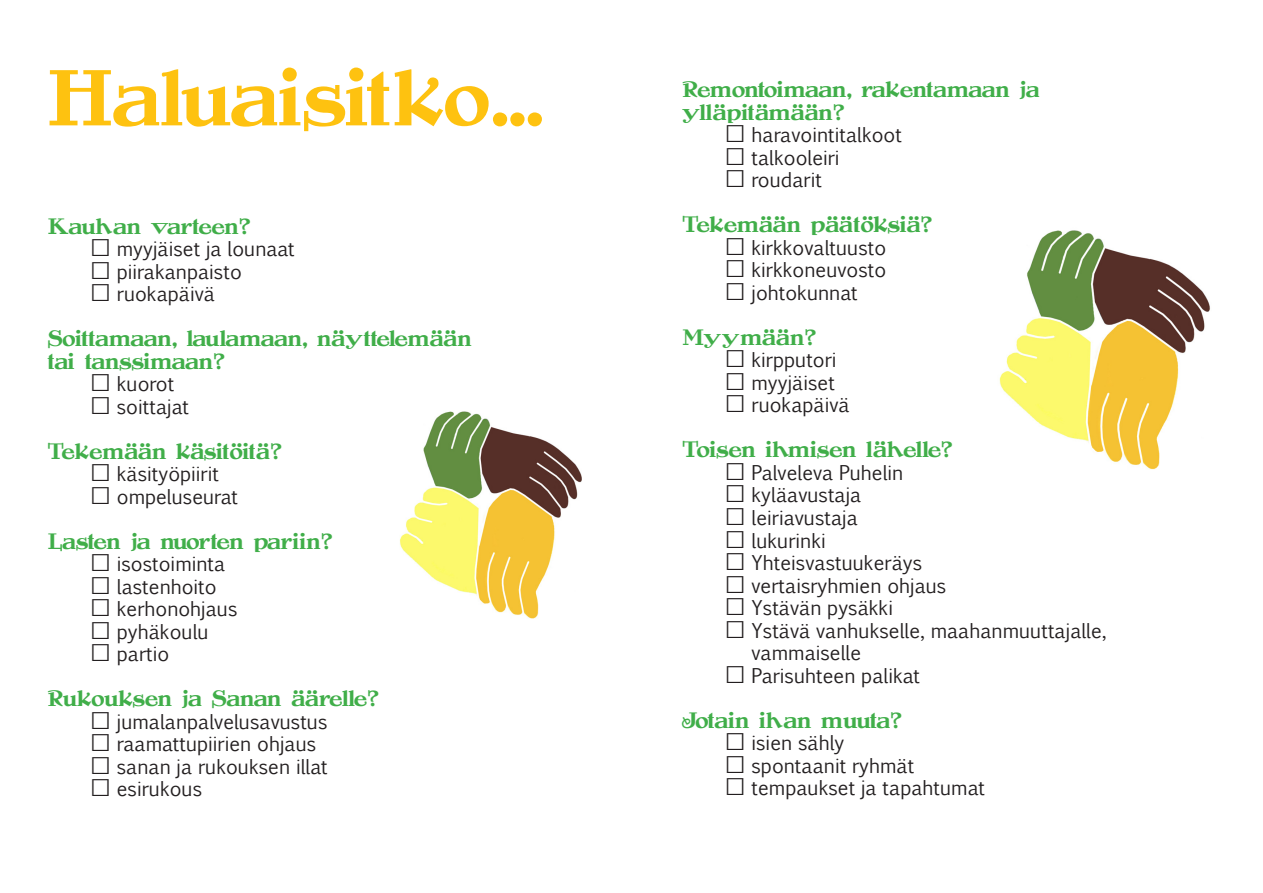
<style>
.page{position:relative;width:1263px;height:893px;background:#fff}
.page>*{position:absolute;margin:0;border:0;box-sizing:border-box;transform-origin:0 0}
.t1{font:69px "Rogers";color:#fec210}
.t2{font:19.5px "Euphemia CAS";color:#231f20}
.t3{font:19.5px "Rogers";color:#40ae49}
.t4{font:19.5px "Rogers";letter-spacing:-.025em;color:#40ae49}
.s1{font-family:"Calibri";font-weight:700;font-size:36px}
</style>
<div class="page">
<img style="left:400px;top:411px;width:182px;height:208px">
<img style="left:999px;top:230px;width:211px;height:240px">
<p class="t1" style="left:48px;top:64px;width:497px">Haluaisitko...</p>
<p class="t3" style="left:48px;top:216px;width:204px">Kauhan varteen?</p>
<p class="t2" style="left:90px;top:235px;width:207px"><span class="s1">□</span> myyjäiset ja lounaat</p>
<p class="t2" style="left:90px;top:257px;width:153px"><span class="s1">□</span> piirakanpaisto</p>
<p class="t2" style="left:90px;top:280px;width:127px"><span class="s1">□</span> ruokapäivä</p>
<p class="t3" style="left:48px;top:329px;width:426px">Soittamaan, laulamaan, näyttelemään</p>
<p class="t3" style="left:48px;top:351px;width:178px">tai tanssimaan?</p>
<p class="t2" style="left:90px;top:370px;width:86px"><span class="s1">□</span> kuorot</p>
<p class="t2" style="left:90px;top:392px;width:101px"><span class="s1">□</span> soittajat</p>
<p class="t3" style="left:48px;top:441px;width:235px">Tekemään käsitöitä?</p>
<p class="t2" style="left:90px;top:460px;width:131px"><span class="s1">□</span> käsityöpiirit</p>
<p class="t2" style="left:90px;top:482px;width:150px"><span class="s1">□</span> ompeluseurat</p>
<p class="t3" style="left:48px;top:531px;width:286px">Lasten ja nuorten pariin?</p>
<p class="t2" style="left:90px;top:550px;width:137px"><span class="s1">□</span> isostoiminta</p>
<p class="t2" style="left:90px;top:572px;width:128px"><span class="s1">□</span> lastenhoito</p>
<p class="t2" style="left:90px;top:595px;width:149px"><span class="s1">□</span> kerhonohjaus</p>
<p class="t2" style="left:90px;top:617px;width:120px"><span class="s1">□</span> pyhäkoulu</p>
<p class="t2" style="left:90px;top:640px;width:81px"><span class="s1">□</span> partio</p>
<p class="t3" style="left:48px;top:689px;width:332px">Rukouksen ja Sanan äärelle?</p>
<p class="t2" style="left:90px;top:707px;width:239px"><span class="s1">□</span> jumalanpalvelusavustus</p>
<p class="t2" style="left:90px;top:730px;width:228px"><span class="s1">□</span> raamattupiirien ohjaus</p>
<p class="t2" style="left:90px;top:752px;width:239px"><span class="s1">□</span> sanan ja rukouksen illat</p>
<p class="t2" style="left:90px;top:775px;width:114px"><span class="s1">□</span> esirukous</p>
<p class="t3" style="left:682px;top:80px;width:359px">Remontoimaan, rakentamaan ja</p>
<p class="t3" style="left:682px;top:103px;width:164px">ylläpitämään?</p>
<p class="t2" style="left:724px;top:121px;width:179px"><span class="s1">□</span> haravointitalkoot</p>
<p class="t2" style="left:724px;top:144px;width:117px"><span class="s1">□</span> talkooleiri</p>
<p class="t2" style="left:724px;top:166px;width:99px"><span class="s1">□</span> roudarit</p>
<p class="t3" style="left:682px;top:215px;width:251px">Tekemään päätöksiä?</p>
<p class="t2" style="left:724px;top:234px;width:163px"><span class="s1">□</span> kirkkovaltuusto</p>
<p class="t2" style="left:724px;top:256px;width:163px"><span class="s1">□</span> kirkkoneuvosto</p>
<p class="t2" style="left:724px;top:279px;width:135px"><span class="s1">□</span> johtokunnat</p>
<p class="t3" style="left:682px;top:328px;width:135px">Myymään?</p>
<p class="t2" style="left:724px;top:346px;width:114px"><span class="s1">□</span> kirpputori</p>
<p class="t2" style="left:724px;top:369px;width:112px"><span class="s1">□</span> myyjäiset</p>
<p class="t2" style="left:724px;top:391px;width:127px"><span class="s1">□</span> ruokapäivä</p>
<p class="t3" style="left:682px;top:440px;width:271px">Toisen ihmisen lähelle?</p>
<p class="t2" style="left:724px;top:459px;width:180px"><span class="s1">□</span> Palveleva Puhelin</p>
<p class="t2" style="left:724px;top:481px;width:138px"><span class="s1">□</span> kyläavustaja</p>
<p class="t2" style="left:724px;top:504px;width:135px"><span class="s1">□</span> leiriavustaja</p>
<p class="t2" style="left:724px;top:526px;width:103px"><span class="s1">□</span> lukurinki</p>
<p class="t2" style="left:724px;top:549px;width:199px"><span class="s1">□</span> Yhteisvastuukeräys</p>
<p class="t2" style="left:724px;top:571px;width:223px"><span class="s1">□</span> vertaisryhmien ohjaus</p>
<p class="t2" style="left:724px;top:594px;width:170px"><span class="s1">□</span> Ystävän pysäkki</p>
<p class="t2" style="left:724px;top:616px;width:384px"><span class="s1">□</span> Ystävä vanhukselle, maahanmuuttajalle,</p>
<p class="t2" style="left:751px;top:639px;width:111px">vammaiselle</p>
<p class="t2" style="left:724px;top:661px;width:197px"><span class="s1">□</span> Parisuhteen palikat</p>
<p class="t4" style="left:682px;top:710px;width:221px">Jotain ihan muuta?</p>
<p class="t2" style="left:724px;top:729px;width:121px"><span class="s1">□</span> isien sähly</p>
<p class="t2" style="left:724px;top:751px;width:191px"><span class="s1">□</span> spontaanit ryhmät</p>
<p class="t2" style="left:724px;top:774px;width:262px"><span class="s1">□</span> tempaukset ja tapahtumat</p>
</div>
